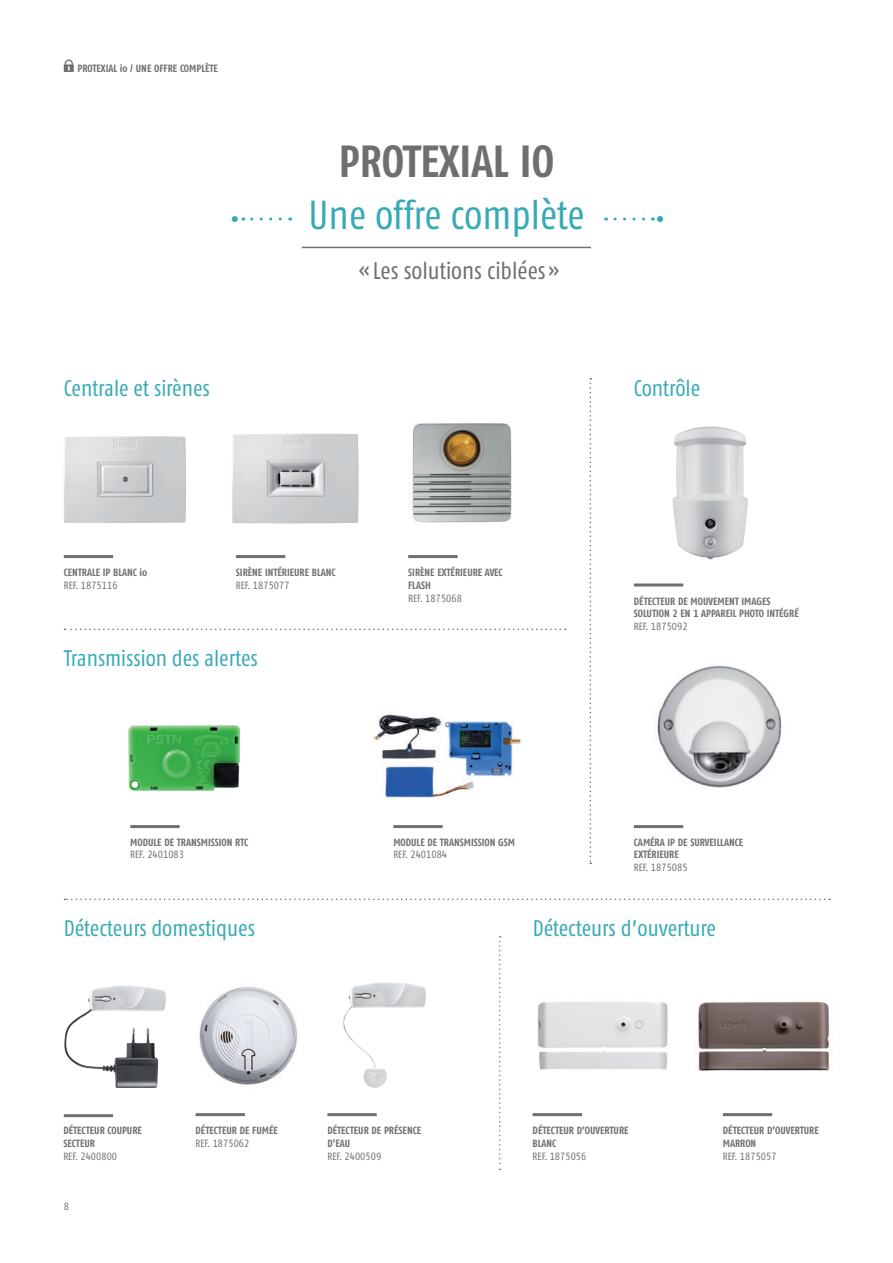
<style>
.page{position:relative;width:893px;height:1263px;background:#fff}
.page>*{position:absolute;margin:0;border:0;box-sizing:border-box;transform-origin:0 0}
.t1{font:45px "Fago Co Bold Tf";color:#6d6f71}
.t2{font:40.5px "Fago Co Regular Tf";color:#38aab6}
.t3{font:24px "Fago Co Regular Tf";color:#6d6f71}
.t4{font:22.5px "Fago Co Regular Tf";color:#38aab6}
.t5{font:10.5px/12.6px "Fago Co Bold Tf";color:#6d6f71}
.t6{font:10.5px "Fago Co Regular Tf";color:#6d6f71}
</style>
<div class="page">
<svg style="left:64px;top:60px;width:10px;height:12px"></svg>
<img style="left:128px;top:725px;width:112px;height:66px">
<img style="left:373px;top:714px;width:148px;height:84px">
<svg style="left:590px;top:378px;width:1px;height:486px"></svg>
<svg style="left:499px;top:936px;width:2px;height:234px"></svg>
<svg style="left:65px;top:629px;width:501px;height:1px"></svg>
<svg style="left:65px;top:899px;width:765px;height:1px"></svg>
<hr style="left:393px;top:825px;width:50px;height:3px;background:#6d6f71">
<hr style="left:634px;top:583px;width:49px;height:3px;background:#6d6f71">
<hr style="left:64px;top:1114px;width:49px;height:3px;background:#6d6f71">
<hr style="left:64px;top:555px;width:49px;height:3px;background:#6d6f71">
<hr style="left:634px;top:825px;width:49px;height:3px;background:#6d6f71">
<hr style="left:196px;top:1113px;width:49px;height:3px;background:#6d6f71">
<hr style="left:236px;top:555px;width:49px;height:3px;background:#6d6f71">
<hr style="left:533px;top:1113px;width:49px;height:3px;background:#6d6f71">
<hr style="left:327px;top:1113px;width:50px;height:3px;background:#6d6f71">
<hr style="left:408px;top:555px;width:50px;height:3px;background:#6d6f71">
<hr style="left:723px;top:1113px;width:49px;height:3px;background:#6d6f71">
<hr style="left:130px;top:825px;width:50px;height:3px;background:#6d6f71">
<img style="left:672px;top:426px;width:76px;height:133px">
<img style="left:64px;top:986px;width:94px;height:102px">
<img style="left:64px;top:436px;width:122px;height:87px">
<img style="left:199px;top:987px;width:99px;height:98px">
<img style="left:232px;top:433px;width:127px;height:90px">
<img style="left:537px;top:1001px;width:131px;height:69px">
<img style="left:698px;top:1001px;width:131px;height:70px">
<img style="left:343px;top:982px;width:83px;height:106px">
<img style="left:412px;top:423px;width:100px;height:100px">
<img style="left:657px;top:665px;width:125px;height:123px">
<hr style="left:302px;top:247px;width:289px;height:1px;background:#6d6f71">
<svg style="left:615px;top:216px;width:48px;height:6px"></svg>
<svg style="left:232px;top:216px;width:48px;height:6px"></svg>
<p class="t5" style="left:77px;top:62px;width:142px">PROTEXIAL io / UNE OFFRE COMPLÈTE</p>
<h3 class="t4" style="left:64px;top:375px;width:148px">Centrale et sirènes</h3>
<h1 class="t1" style="left:339px;top:135px;width:217px">PROTEXIAL IO</h1>
<h2 class="t2" style="left:309px;top:192px;width:277px">Une offre complète</h2>
<h3 class="t3" style="left:359px;top:257px;width:203px">« Les solutions ciblées »</h3>
<h3 class="t4" style="left:634px;top:375px;width:68px">Contrôle</h3>
<p class="t5" style="left:64px;top:566px;width:85px">CENTRALE IP BLANC io</p>
<p class="t6" style="left:64px;top:579px;width:55px">REF. 1875116</p>
<p class="t5" style="left:236px;top:566px;width:101px">SIRÈNE INTÉRIEURE BLANC</p>
<p class="t6" style="left:236px;top:579px;width:55px">REF. 1875077</p>
<p class="t5" style="left:408px;top:566px;width:96px">SIRÈNE EXTÉRIEURE AVEC<br>FLASH</p>
<p class="t6" style="left:408px;top:592px;width:55px">REF. 1875068</p>
<p class="t5" style="left:634px;top:595px;width:166px">DÉTECTEUR DE MOUVEMENT IMAGES<br>SOLUTION 2 EN 1 APPAREIL PHOTO INTÉGRÉ</p>
<p class="t6" style="left:634px;top:620px;width:55px">REF. 1875092</p>
<h3 class="t4" style="left:64px;top:645px;width:195px">Transmission des alertes</h3>
<p class="t5" style="left:130px;top:836px;width:119px">MODULE DE TRANSMISSION RTC</p>
<p class="t6" style="left:130px;top:849px;width:55px">REF. 2401083</p>
<p class="t5" style="left:393px;top:836px;width:123px">MODULE DE TRANSMISSION GSM</p>
<p class="t6" style="left:393px;top:849px;width:55px">REF. 2401084</p>
<p class="t5" style="left:634px;top:836px;width:111px">CAMÉRA IP DE SURVEILLANCE<br>EXTÉRIEURE</p>
<p class="t6" style="left:634px;top:861px;width:55px">REF. 1875085</p>
<h3 class="t4" style="left:64px;top:915px;width:193px">Détecteurs domestiques</h3>
<h3 class="t4" style="left:533px;top:915px;width:185px">Détecteurs d’ouverture</h3>
<p class="t5" style="left:63px;top:1124px;width:80px">DÉTECTEUR COUPURE<br>SECTEUR</p>
<p class="t6" style="left:63px;top:1150px;width:55px">REF. 2400800</p>
<p class="t5" style="left:196px;top:1124px;width:84px">DÉTECTEUR DE FUMÉE</p>
<p class="t6" style="left:196px;top:1137px;width:55px">REF. 1875062</p>
<p class="t5" style="left:327px;top:1124px;width:95px">DÉTECTEUR DE PRÉSENCE<br>D’EAU</p>
<p class="t6" style="left:327px;top:1150px;width:55px">REF. 2400509</p>
<p class="t5" style="left:533px;top:1124px;width:97px">DÉTECTEUR D’OUVERTURE<br>BLANC</p>
<p class="t6" style="left:533px;top:1150px;width:55px">REF. 1875056</p>
<p class="t5" style="left:723px;top:1124px;width:97px">DÉTECTEUR D’OUVERTURE<br>MARRON</p>
<p class="t6" style="left:723px;top:1150px;width:55px">REF. 1875057</p>
<p class="t6" style="left:64px;top:1200px;width:7px">8</p>
</div>
